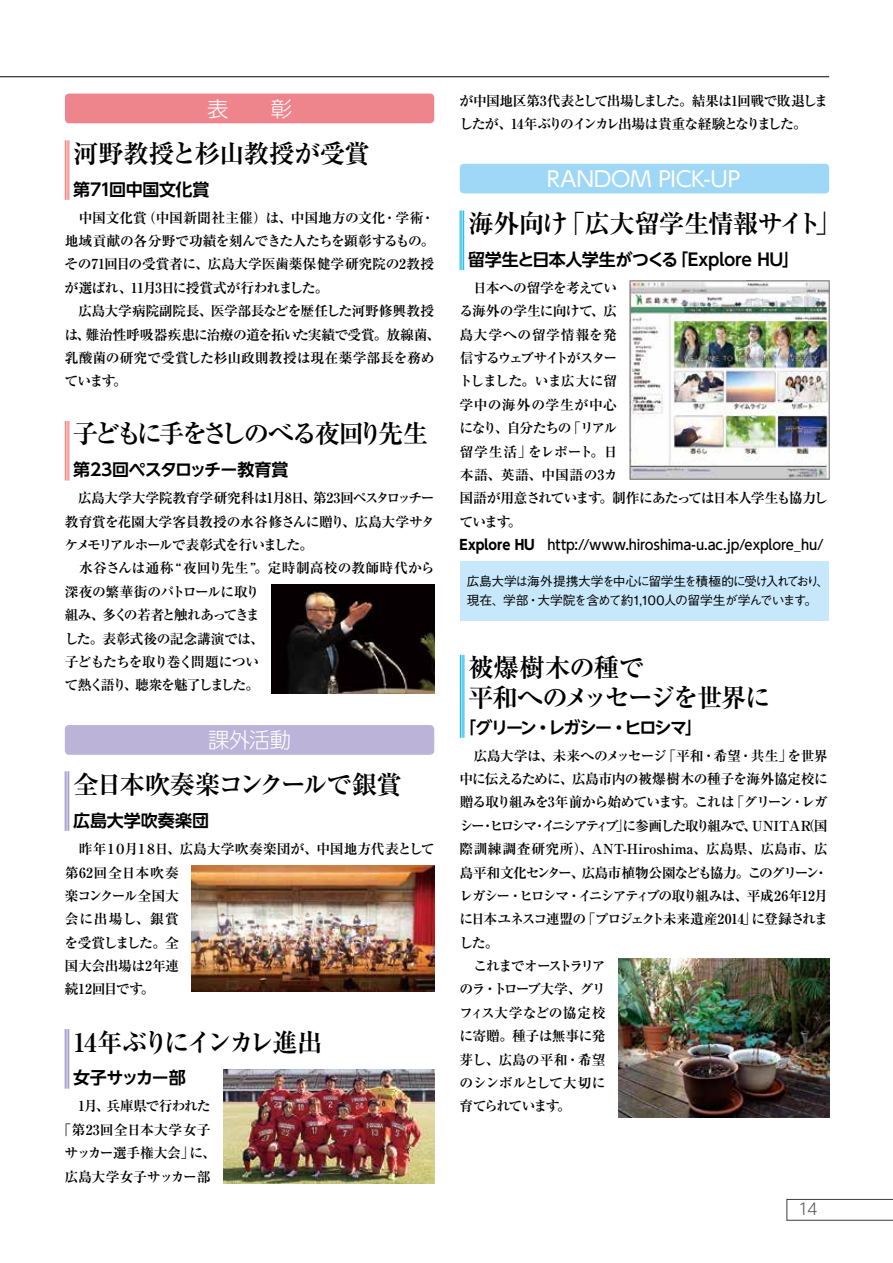
<style>
.page{position:relative;width:893px;height:1263px;background:#fff}
.page>*{position:absolute;margin:0;border:0;box-sizing:border-box;transform-origin:0 0}
.t1{font:700 25.5px/29.7px "Ryumin Pr 6 N";letter-spacing:-.045em;color:#000}
.t2{font:700 25.5px "Ryumin Pr 6 N";letter-spacing:-.11em;color:#000}
.t3{font:700 25.5px "Ryumin Pr 6 N";letter-spacing:-.09em;color:#000}
.t4{font:700 25.5px "Ryumin Pr 6 N";letter-spacing:-.025em;color:#000}
.t5{font:700 25.5px "Ryumin Pr 6 N";letter-spacing:-.12em;color:#000}
.t6{font:21.3px "UD Shin Go NT Pr 6 N";letter-spacing:-.01em;color:#fff}
.t7{font:300 21.3px "UD Shin Go NT Pr 6 N";color:#fff}
.t8{font:700 16.95px "UD Shin Go NT Pr 6 De";letter-spacing:-.025em;color:#000}
.t9{font:700 16.95px "UD Shin Go NT Pr 6 De";letter-spacing:-.1em;color:#000}
.t10{font:700 16.95px "UD Shin Go NT Pr 6 De";letter-spacing:-.005em;color:#000}
.t11{font:700 16.95px "UD Shin Go NT Pr 6 De";letter-spacing:-.05em;color:#000}
.t12{font:300 15.9px "UD Shin Go NT Pr 6 N";color:#595757}
.t13{font:700 13.8px/23.4px "Ryumin Pr 6 N";letter-spacing:-.065em;color:#000}
.t14{font:700 13.8px/23.4px "Ryumin Pr 6 N";letter-spacing:-.045em;color:#000}
.t15{font:700 13.8px/23.4px "Ryumin Pr 6 N";letter-spacing:-.02em;color:#000}
.t16{font:700 13.8px/23.4px "Ryumin Pr 6 N";letter-spacing:-.015em;color:#000}
.t17{font:500 13.8px "UD Shin Go NT Pr 6 N";letter-spacing:-.01em;color:#000;scale:.95 1}
.t18{font:700 13.8px/23.4px "Ryumin Pr 6 N";letter-spacing:-.025em;color:#000;text-align:center}
.t19{font:500 12.75px/19.2px "Gothic BBB Pr 6 N";letter-spacing:-.06em;color:#000}
.s1{font-weight:700}
</style>
<div class="page">
<div style="left:65px;top:94px;width:369px;height:29px;background:#ee858c;border-radius:4px"></div>
<div style="left:65px;top:725px;width:369px;height:30px;background:#bbb3d8;border-radius:4px"></div>
<div style="left:460px;top:164px;width:369px;height:29px;background:#9fd8f7;border-radius:4px"></div>
<img style="left:632px;top:283px;width:195px;height:194px">
<div style="left:630px;top:281px;width:199px;height:198px;border:1px solid #727171"></div>
<div style="left:460px;top:561px;width:369px;height:59px;background:#c7e8fa"></div>
<img style="left:618px;top:959px;width:211px;height:158px">
<img style="left:192px;top:865px;width:242px;height:126px">
<img style="left:272px;top:585px;width:162px;height:108px">
<img style="left:223px;top:1069px;width:211px;height:114px">
<hr style="left:0;top:76px;width:829px;height:1px;background:#000">
<hr style="left:68px;top:140px;width:1px;height:60px;background:#ec6d65">
<hr style="left:67px;top:140px;width:1px;height:60px;background:#ec6d65">
<hr style="left:65px;top:140px;width:1px;height:60px;background:#ec6d65">
<hr style="left:68px;top:421px;width:1px;height:59px;background:#ec6d65">
<hr style="left:67px;top:421px;width:1px;height:59px;background:#ec6d65">
<hr style="left:65px;top:421px;width:1px;height:59px;background:#ec6d65">
<hr style="left:68px;top:771px;width:1px;height:60px;background:#8f82bc">
<hr style="left:67px;top:771px;width:1px;height:60px;background:#8f82bc">
<hr style="left:65px;top:771px;width:1px;height:60px;background:#8f82bc">
<hr style="left:68px;top:1029px;width:1px;height:60px;background:#8f82bc">
<hr style="left:67px;top:1029px;width:1px;height:60px;background:#8f82bc">
<hr style="left:65px;top:1029px;width:1px;height:60px;background:#8f82bc">
<hr style="left:463px;top:210px;width:1px;height:60px;background:#00afec">
<hr style="left:462px;top:210px;width:1px;height:60px;background:#00afec">
<hr style="left:460px;top:210px;width:1px;height:60px;background:#00afec">
<hr style="left:463px;top:655px;width:1px;height:83px;background:#00afec">
<hr style="left:462px;top:655px;width:1px;height:83px;background:#00afec">
<hr style="left:460px;top:655px;width:1px;height:83px;background:#00afec">
<svg style="left:787px;top:1199px;width:106px;height:21px"></svg>
<h2 class="t7" style="left:207px;top:91px;width:86px">表　　彰</h2>
<h1 class="t4" style="left:73px;top:133px;width:298px">河野教授と杉山教授が受賞</h1>
<p class="t8" style="left:73px;top:175px;width:138px">第71回中国文化賞</p>
<p class="t15" style="left:64px;top:205px;width:377px">　中国文化賞（中国新聞社主催）は、中国地方の文化・学術・地域貢献の各分野で功績を刻んできた人たちを顕彰するもの。その71回目の受賞者に、広島大学医歯薬保健学研究院の2教授が選ばれ、11月3日に授賞式が行われました。<br>　広島大学病院副院長、医学部長などを歴任した河野修興教授は、難治性呼吸器疾患に治療の道を拓いた実績で受賞。放線菌、乳酸菌の研究で受賞した杉山政則教授は現在薬学部長を務めています。</p>
<h1 class="t2" style="left:73px;top:414px;width:357px">子どもに手をさしのべる夜回り先生</h1>
<p class="t8" style="left:73px;top:456px;width:217px">第23回ペスタロッチー教育賞</p>
<p class="t14" style="left:64px;top:486px;width:372px">　広島大学大学院教育学研究科は1月8日、第23回ペスタロッチー教育賞を花園大学客員教授の水谷修さんに贈り、広島大学サタケメモリアルホールで表彰式を行いました。<br>　水谷さんは通称“夜回り先生”。定時制高校の教師時代から深夜の繁華街のパトロールに取り<br>組み、多くの若者と触れあってきま<br>した。表彰式後の記念講演では、<br>子どもたちを取り巻く問題につい<br>て熱く語り、聴衆を魅了しました。</p>
<h2 class="t7" style="left:208px;top:723px;width:84px">課外活動</h2>
<h1 class="t3" style="left:73px;top:764px;width:330px">全日本吹奏楽コンクールで銀賞</h1>
<p class="t10" style="left:73px;top:807px;width:137px">広島大学吹奏楽団</p>
<p class="t16" style="left:64px;top:837px;width:372px">　昨年１０月１８日、広島大学吹奏楽団が、中国地方代表として第62回全日本吹奏<br>楽コンクール全国大<br>会に出場し、銀賞<br>を受賞しました。全<br>国大会出場は2年連<br>続12回目です。</p>
<h1 class="t5" style="left:73px;top:1022px;width:251px">14年ぶりにインカレ進出</h1>
<p class="t11" style="left:73px;top:1064px;width:114px">女子サッカー部</p>
<p class="t18" style="left:58px;top:1094px;width:160px">　1月、兵庫県で行われた「第23回全日本大学女子サッカー選手権大会」に、広島大学女子サッカー部</p>
<p class="t13" style="left:459px;top:88px;width:370px">が中国地区第3代表として出場しました。結果は1回戦で敗退しましたが、14年ぶりのインカレ出場は貴重な経験となりました。</p>
<h2 class="t6" style="left:547px;top:161px;width:195px">RANDOM PICK-UP</h2>
<h1 class="t1" style="left:468px;top:207px;width:374px">海外向け「広大留学生情報サイト」</h1>
<p class="t8" style="left:468px;top:246px;width:332px">留学生と日本人学生がつくる「Explore HU」</p>
<p class="t14" style="left:459px;top:275px;width:370px">　日本への留学を考えてい<br>る海外の学生に向けて、広<br>島大学への留学情報を発<br>信するウェブサイトがスター<br>トしました。いま広大に留<br>学中の海外の学生が中心<br>になり、自分たちの「リアル<br>留学生活」をレポート。日<br>本語、英語、中国語の3カ<br>国語が用意されています。制作にあたっては日本人学生も協力しています。</p>
<p class="t17" style="left:460px;top:534px;width:385px"><span class="s1">Explore HU　</span>http://www.hiroshima-u.ac.jp/explore_hu/</p>
<p class="t19" style="left:467px;top:571px;width:364px">広島大学は海外提携大学を中心に留学生を積極的に受け入れており、現在、学部・大学院を含めて約1,100人の留学生が学んでいます。</p>
<h1 class="t1" style="left:468px;top:652px;width:304px">被爆樹木の種で<br>平和へのメッセージを世界に</h1>
<p class="t9" style="left:459px;top:713px;width:245px">「グリーン・レガシー・ヒロシマ」</p>
<p class="t13" style="left:459px;top:743px;width:370px">　広島大学は、未来へのメッセージ「平和・希望・共生」を世界中に伝えるために、広島市内の被爆樹木の種子を海外協定校に贈る取り組みを3年前から始めています。これは「グリーン・レガシー・ヒロシマ・イニシアティブ」に参画した取り組みで、UNITAR（国際訓練調査研究所）、ANT-Hiroshima、広島県、広島市、広島平和文化センター、広島市植物公園なども協力。このグリーン・レガシー・ヒロシマ・イニシアティブの取り組みは、平成26年12月に日本ユネスコ連盟の「プロジェクト未来遺産2014」に登録されました。<br>　これまでオーストラリア<br>のラ・トローブ大学、グリ<br>フィス大学などの協定校<br>に寄贈。種子は無事に発<br>芽し、広島の平和・希望<br>のシンボルとして大切に<br>育てられています。</p>
<p class="t12" style="left:798px;top:1196px;width:21px">14</p>
</div>
